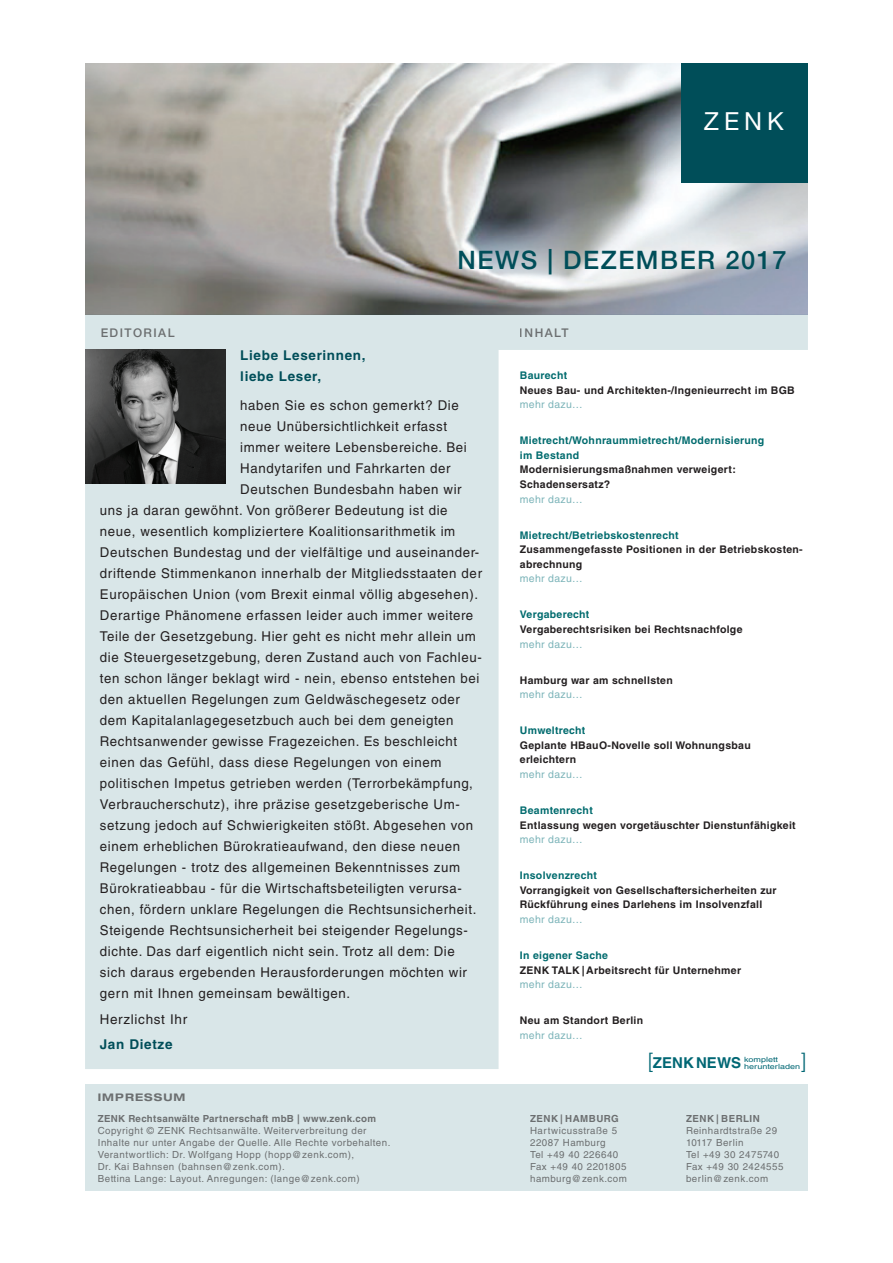
<style>
.page{position:relative;width:893px;height:1263px;background:#fff}
.page>*{position:absolute;margin:0;border:0;box-sizing:border-box;transform-origin:0 0}
.t1{font:500 25.5px "Helvetica Neue LT Std";letter-spacing:.06em;color:#004e59}
.t2{font:24.9px "Helvetica Neue";color:#fff}
.t3{font:300 21px "Helvetica Neue LT Std";color:#006774}
.t4{font:700 15px "Helvetica LT Std";letter-spacing:.005em;color:#006774}
.t5{font:13.5px "Helvetica LT Std";letter-spacing:.05em;color:#231f20}
.t6{font:700 13.5px/21px "Helvetica LT Std";letter-spacing:.05em;color:#004e59}
.t7{font:500 12px "Helvetica Neue LT Std";letter-spacing:.12em;color:#231f20}
.t8{font:700 10.5px/14.7px "Helvetica LT Std";letter-spacing:.03em;color:#231f20}
.t9{font:700 10.5px/14.7px "Helvetica LT Std";letter-spacing:.03em;color:#006b6e}
.t10{font:10.5px "Helvetica LT Std";letter-spacing:.03em;color:#7cb4b9}
.t11{font:700 expanded 10.5px "Helvetica Neue LT Std";letter-spacing:.1em;color:#231f20}
.t12{font:9.75px/12px "Helvetica LT Std";letter-spacing:.05em;color:#231f20}
.t13{font:700 9.75px "Helvetica LT Std";letter-spacing:.03em;color:#231f20}
.t14{font:700 9.75px "Helvetica LT Std";letter-spacing:.05em;color:#231f20}
.t15{font:7.2px/7.5px "Helvetica LT Std";letter-spacing:.005em;color:#006774;scale:1.25 1}
.s1{font-family:"Helvetica Neue LT Std";font-weight:300;font-size:21px}
</style>
<div class="page">
<img style="left:85px;top:64px;width:723px;height:251px">
<svg style="left:85px;top:315px;width:723px;height:754px;fill:#d9e6e8"></svg>
<div style="left:85px;top:1084px;width:722px;height:107px;background:#d9e6e8"></div>
<div style="left:681px;top:64px;width:126px;height:119px;background:#004e59"></div>
<img style="left:85px;top:350px;width:140px;height:134px">
<h2 class="t2" style="left:704px;top:106px;width:82px">ZENK</h2>
<h1 class="t1" style="left:458px;top:245px;width:331px">NEWS | DEZEMBER 2017</h1>
<p class="t7" style="left:101px;top:326px;width:75px">EDITORIAL</p>
<p class="t7" style="left:520px;top:326px;width:50px">INHALT</p>
<p class="t6" style="left:240px;top:344px;width:127px">Liebe Leserinnen, liebe Leser,</p>
<p class="t5" style="left:240px;top:398px;width:220px">haben Sie es schon gemerkt? Die</p>
<p class="t5" style="left:240px;top:419px;width:208px">neue Unübersichtlichkeit erfasst</p>
<p class="t5" style="left:240px;top:440px;width:228px">immer weitere Lebensbereiche. Bei</p>
<p class="t5" style="left:240px;top:461px;width:212px">Handytarifen und Fahrkarten der</p>
<p class="t5" style="left:240px;top:482px;width:223px">Deutschen Bundesbahn haben wir</p>
<p class="t5" style="left:100px;top:503px;width:349px">uns ja daran gewöhnt. Von größerer Bedeutung ist die</p>
<p class="t5" style="left:100px;top:524px;width:357px">neue, wesentlich kompliziertere Koalitionsarithmetik im</p>
<p class="t5" style="left:100px;top:545px;width:381px">Deutschen Bundestag und der vielfältige und auseinander-</p>
<p class="t5" style="left:100px;top:566px;width:384px">driftende Stimmenkanon innerhalb der Mitgliedsstaaten der</p>
<p class="t5" style="left:100px;top:587px;width:380px">Europäischen Union (vom Brexit einmal völlig abgesehen).</p>
<p class="t5" style="left:100px;top:608px;width:375px">Derartige Phänomene erfassen leider auch immer weitere</p>
<p class="t5" style="left:100px;top:629px;width:378px">Teile der Gesetzgebung. Hier geht es nicht mehr allein um</p>
<p class="t5" style="left:100px;top:650px;width:383px">die Steuergesetzgebung, deren Zustand auch von Fachleu-</p>
<p class="t5" style="left:100px;top:671px;width:381px">ten schon länger beklagt wird - nein, ebenso entstehen bei</p>
<p class="t5" style="left:100px;top:692px;width:361px">den aktuellen Regelungen zum Geldwäschegesetz oder</p>
<p class="t5" style="left:100px;top:713px;width:355px">dem Kapitalanlagegesetzbuch auch bei dem geneigten</p>
<p class="t5" style="left:100px;top:734px;width:359px">Rechtsanwender gewisse Fragezeichen. Es beschleicht</p>
<p class="t5" style="left:100px;top:755px;width:343px">einen das Gefühl, dass diese Regelungen von einem</p>
<p class="t5" style="left:100px;top:776px;width:374px">politischen Impetus getrieben werden (Terrorbekämpfung,</p>
<p class="t5" style="left:100px;top:797px;width:361px">Verbraucherschutz), ihre präzise gesetzgeberische Um-</p>
<p class="t5" style="left:100px;top:818px;width:375px">setzung jedoch auf Schwierigkeiten stößt. Abgesehen von</p>
<p class="t5" style="left:100px;top:839px;width:362px">einem erheblichen Bürokratieaufwand, den diese neuen</p>
<p class="t5" style="left:100px;top:860px;width:362px">Regelungen - trotz des allgemeinen Bekenntnisses zum</p>
<p class="t5" style="left:100px;top:881px;width:363px">Bürokratieabbau - für die Wirtschaftsbeteiligten verursa-</p>
<p class="t5" style="left:100px;top:902px;width:378px">chen, fördern unklare Regelungen die Rechtsunsicherheit.</p>
<p class="t5" style="left:100px;top:923px;width:369px">Steigende Rechtsunsicherheit bei steigender Regelungs-</p>
<p class="t5" style="left:100px;top:944px;width:356px">dichte. Das darf eigentlich nicht sein. Trotz all dem: Die</p>
<p class="t5" style="left:100px;top:965px;width:369px">sich daraus ergebenden Herausforderungen möchten wir</p>
<p class="t5" style="left:100px;top:986px;width:252px">gern mit Ihnen gemeinsam bewältigen.</p>
<p class="t5" style="left:100px;top:1011px;width:89px">Herzlichst Ihr</p>
<p class="t6" style="left:100px;top:1033px;width:74px">Jan Dietze</p>
<p class="t11" style="left:98px;top:1091px;width:89px">IMPRESSUM</p>
<p class="t13" style="left:98px;top:1112px;width:280px">ZENK Rechtsanwälte Partnerschaft mbB | www.zenk.com</p>
<p class="t12" style="left:98px;top:1124px;width:294px">Copyright © ZENK Rechtsanwälte. Weiterverbreitung der Inhalte nur unter Angabe der Quelle. Alle Rechte vorbehalten.<br>Verantwortlich: Dr. Wolfgang Hopp (hopp@zenk.com),<br>Dr. Kai Bahnsen (bahnsen@zenk.com).<br>Bettina Lange: Layout. Anregungen: (lange@zenk.com)</p>
<p class="t9" style="left:520px;top:368px;width:49px">Baurecht</p>
<p class="t8" style="left:520px;top:382px;width:276px">Neues Bau- und Architekten-/Ingenieurrecht im BGB</p>
<p class="t10" style="left:520px;top:398px;width:64px">mehr dazu…</p>
<p class="t9" style="left:520px;top:433px;width:246px">Mietrecht/Wohnraummietrecht/Modernisierung im Bestand</p>
<p class="t8" style="left:520px;top:462px;width:217px">Modernisierungsmaßnahmen verweigert:<br>Schadensersatz?</p>
<p class="t10" style="left:520px;top:493px;width:64px">mehr dazu…</p>
<p class="t9" style="left:520px;top:527px;width:160px">Mietrecht/Betriebskostenrecht</p>
<p class="t8" style="left:520px;top:542px;width:284px">Zusammengefasste Positionen in der Betriebskosten&shy;abrechnung</p>
<p class="t10" style="left:520px;top:573px;width:64px">mehr dazu…</p>
<p class="t9" style="left:520px;top:607px;width:71px">Vergaberecht</p>
<p class="t8" style="left:520px;top:622px;width:224px">Vergaberechtsrisiken bei Rechtsnachfolge</p>
<p class="t10" style="left:520px;top:638px;width:64px">mehr dazu…</p>
<p class="t8" style="left:520px;top:672px;width:154px">Hamburg war am schnellsten</p>
<p class="t10" style="left:520px;top:688px;width:64px">mehr dazu…</p>
<p class="t9" style="left:520px;top:723px;width:67px">Umweltrecht</p>
<p class="t8" style="left:520px;top:737px;width:232px">Geplante HBauO-Novelle soll Wohnungsbau erleichtern</p>
<p class="t10" style="left:520px;top:768px;width:64px">mehr dazu…</p>
<p class="t9" style="left:520px;top:803px;width:75px">Beamtenrecht</p>
<p class="t8" style="left:520px;top:817px;width:277px">Entlassung wegen vorgetäuschter Dienstunfähigkeit</p>
<p class="t10" style="left:520px;top:833px;width:64px">mehr dazu…</p>
<p class="t9" style="left:520px;top:868px;width:79px">Insolvenzrecht</p>
<p class="t8" style="left:520px;top:882px;width:258px">Vorrangigkeit von Gesellschaftersicherheiten zur<br>Rückführung eines Darlehens im Insolvenzfall</p>
<p class="t10" style="left:520px;top:913px;width:64px">mehr dazu…</p>
<p class="t9" style="left:520px;top:948px;width:90px">In eigener Sache</p>
<p class="t8" style="left:520px;top:962px;width:223px">ZENK TALK |Arbeitsrecht für Unternehmer</p>
<p class="t10" style="left:520px;top:978px;width:64px">mehr dazu…</p>
<p class="t8" style="left:520px;top:1013px;width:125px">Neu am Standort Berlin</p>
<p class="t10" style="left:520px;top:1029px;width:64px">mehr dazu…</p>
<p class="t14" style="left:530px;top:1112px;width:90px">ZENK | HAMBURG</p>
<p class="t12" style="left:530px;top:1124px;width:98px">Hartwicusstraße 5<br>22087 Hamburg<br>Tel +49 40 226640<br>Fax +49 40 2201805 hamburg@zenk.com</p>
<p class="t4" style="left:648px;top:1054px;width:95px"><span class="s1">[</span>ZENKNEWS</p>
<h3 class="t3" style="left:802px;top:1048px;width:7px">]</h3>
<p class="t15" style="left:744px;top:1055px;width:46px">komplett herunterladen</p>
<p class="t14" style="left:686px;top:1112px;width:75px">ZENK | BERLIN</p>
<p class="t12" style="left:686px;top:1124px;width:99px">Reinhardtstraße 29<br>10117 Berlin<br>Tel +49 30 2475740<br>Fax +49 30 2424555 berlin@zenk.com</p>
</div>
